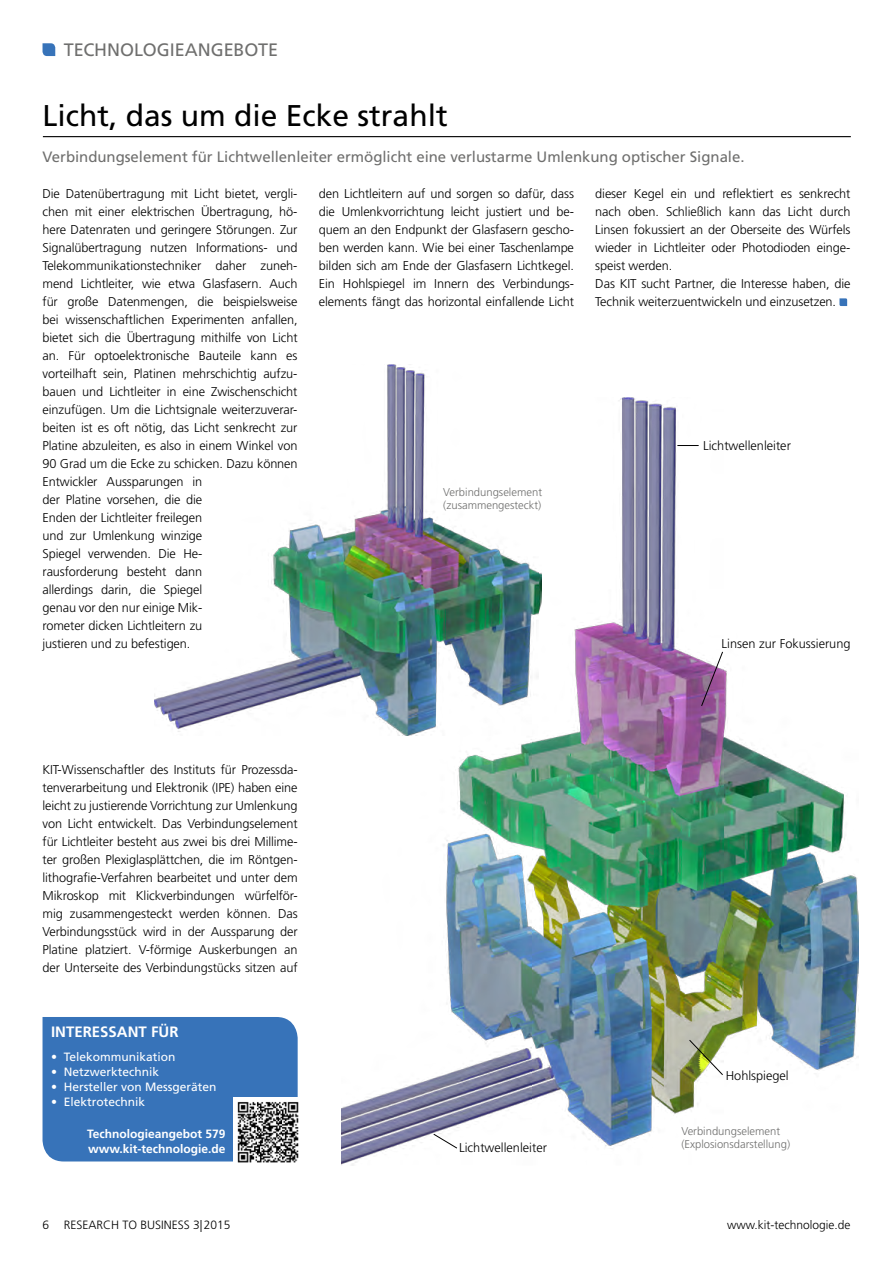
<style>
.page{position:relative;width:893px;height:1263px;background:#fff}
.page>*{position:absolute;margin:0;border:0;box-sizing:border-box;transform-origin:0 0}
.t1{font:30px "Frutiger LT Std";color:#000}
.t2{font:18px "Frutiger LT Std";color:#6f6f6e}
.t3{font:15px "Frutiger LT Std";letter-spacing:-.005em;color:#6f6f6e}
.t4{font:700 15px "Frutiger LT Std";color:#fff}
.t5{font:300 12.75px/18px "Frutiger LT Std";letter-spacing:-.01em;color:#000}
.t6{font:12px "Frutiger LT Std";color:#fff}
.t7{font:300 12px "Frutiger LT Std";color:#000}
.t8{font:700 12px/15px "Frutiger LT Std";color:#fff}
.t9{font:300 11.25px/13.5px "Frutiger LT Std";color:#6f6f6e}
</style>
<div class="page">
<svg style="left:43px;top:43px;width:12px;height:13px"></svg>
<img style="left:154px;top:364px;width:271px;height:368px">
<hr style="left:43px;top:136px;width:808px;height:1px;background:#000">
<div style="left:43px;top:1017px;width:255px;height:144px;background:#3773b9"></div>
<img style="left:234px;top:1098px;width:65px;height:65px">
<img style="left:342px;top:398px;width:517px;height:768px">
<hr style="left:298px;top:936px;width:45px;height:2px;background:#fff">
<svg style="left:839px;top:298px;width:8px;height:8px"></svg>
<svg style="left:433px;top:1133px;width:25px;height:16px"></svg>
<svg style="left:688px;top:1039px;width:36px;height:37px"></svg>
<svg style="left:701px;top:651px;width:23px;height:56px"></svg>
<svg style="left:677px;top:445px;width:22px;height:1px"></svg>
<h2 class="t2" style="left:64px;top:39px;width:216px">TECHNOLOGIEANGEBOTE</h2>
<h1 class="t1" style="left:43px;top:98px;width:407px">Licht, das um die Ecke strahlt</h1>
<p class="t3" style="left:43px;top:148px;width:703px">Verbindungselement für Lichtwellenleiter ermöglicht eine verlustarme Umlenkung optischer Signale.</p>
<p class="t5" style="left:43px;top:185px;width:257px">Die Datenübertragung mit Licht bietet, vergli&shy;chen mit einer elektrischen Übertragung, hö&shy;here Datenraten und geringere Störungen. Zur Signalübertragung nutzen Informations- und Telekommunikationstechniker daher zuneh&shy;mend Lichtleiter, wie etwa Glasfasern. Auch für große Datenmengen, die beispielsweise bei wissenschaftlichen Experimenten anfallen, bietet sich die Übertragung mithilfe von Licht an. Für optoelektronische Bauteile kann es vorteilhaft sein, Platinen mehrschichtig aufzu&shy;bauen und Lichtleiter in eine Zwischenschicht einzufügen. Um die Lichtsignale weiterzuverar&shy;beiten ist es oft nötig, das Licht senkrecht zur Platine abzuleiten, es also in einem Winkel von 90 Grad um die Ecke zu schicken. Dazu können Entwickler Aussparungen in<br>der Platine vorsehen, die die<br>Enden der Lichtleiter freilegen<br>und zur Umlenkung winzige<br>Spiegel verwenden. Die He-<br>rausforderung besteht dann<br>allerdings darin, die Spiegel<br>genau vor den nur einige Mik-<br>rometer dicken Lichtleitern zu<br>justieren und zu befestigen.</p>
<p class="t5" style="left:319px;top:185px;width:257px;text-align:justify">den Lichtleitern auf und sorgen so dafür, dass die Umlenkvorrichtung leicht justiert und be&shy;quem an den Endpunkt der Glasfasern gescho&shy;ben werden kann. Wie bei einer Taschenlampe bilden sich am Ende der Glasfasern Lichtkegel.<br>Ein Hohlspiegel im Innern des Verbindungs&shy;elements fängt das horizontal einfallende Licht</p>
<p class="t5" style="left:595px;top:185px;width:257px">dieser Kegel ein und reflektiert es senkrecht nach oben. Schließlich kann das Licht durch Linsen fokussiert an der Oberseite des Würfels wieder in Lichtleiter oder Photodioden einge&shy;speist werden.<br>Das KIT sucht Partner, die Interesse haben, die Technik weiterzuentwickeln und einzusetzen.</p>
<p class="t5" style="left:703px;top:437px;width:89px">Lichtwellenleiter</p>
<p class="t9" style="left:443px;top:485px;width:100px">Verbindungselement (zusammengesteckt)</p>
<p class="t5" style="left:722px;top:635px;width:130px">Linsen zur Fokussierung</p>
<p class="t5" style="left:43px;top:761px;width:257px;text-align:justify">KIT-Wissenschaftler des Instituts für Prozessda&shy;tenverarbeitung und Elektronik (IPE) haben eine leicht zu justierende Vorrichtung zur Umlenkung von Licht entwickelt. Das Verbindungselement für Lichtleiter besteht aus zwei bis drei Millime&shy;ter großen Plexiglasplättchen, die im Röntgen&shy;lithografie-Verfahren bearbeitet und unter dem Mikroskop mit Klickverbindungen würfelför&shy;mig zusammengesteckt werden können. Das Verbindungsstück wird in der Aussparung der Platine platziert. V-förmige Auskerbungen an der Unterseite des Verbindungstücks sitzen auf</p>
<p class="t4" style="left:51px;top:1023px;width:129px">INTERESSANT FÜR</p>
<p class="t6" style="left:51px;top:1050px;width:126px">• Telekommunikation</p>
<p class="t6" style="left:51px;top:1065px;width:110px">• Netzwerktechnik</p>
<p class="t6" style="left:51px;top:1080px;width:167px">• Hersteller von Messgeräten</p>
<p class="t6" style="left:51px;top:1095px;width:96px">• Elektrotechnik</p>
<p class="t8" style="left:87px;top:1126px;width:140px">Technologieangebot 579 www.kit-technologie.de</p>
<p class="t5" style="left:459px;top:1139px;width:89px">Lichtwellenleiter</p>
<p class="t5" style="left:726px;top:1067px;width:65px">Hohlspiegel</p>
<p class="t9" style="left:681px;top:1124px;width:110px">Verbindungselement (Explosionsdarstellung)</p>
<p class="t7" style="left:43px;top:1218px;width:189px">6 RESEARCH TO BUSINESS 3|2015</p>
<p class="t7" style="left:727px;top:1218px;width:125px">www.kit-technologie.de</p>
</div>
